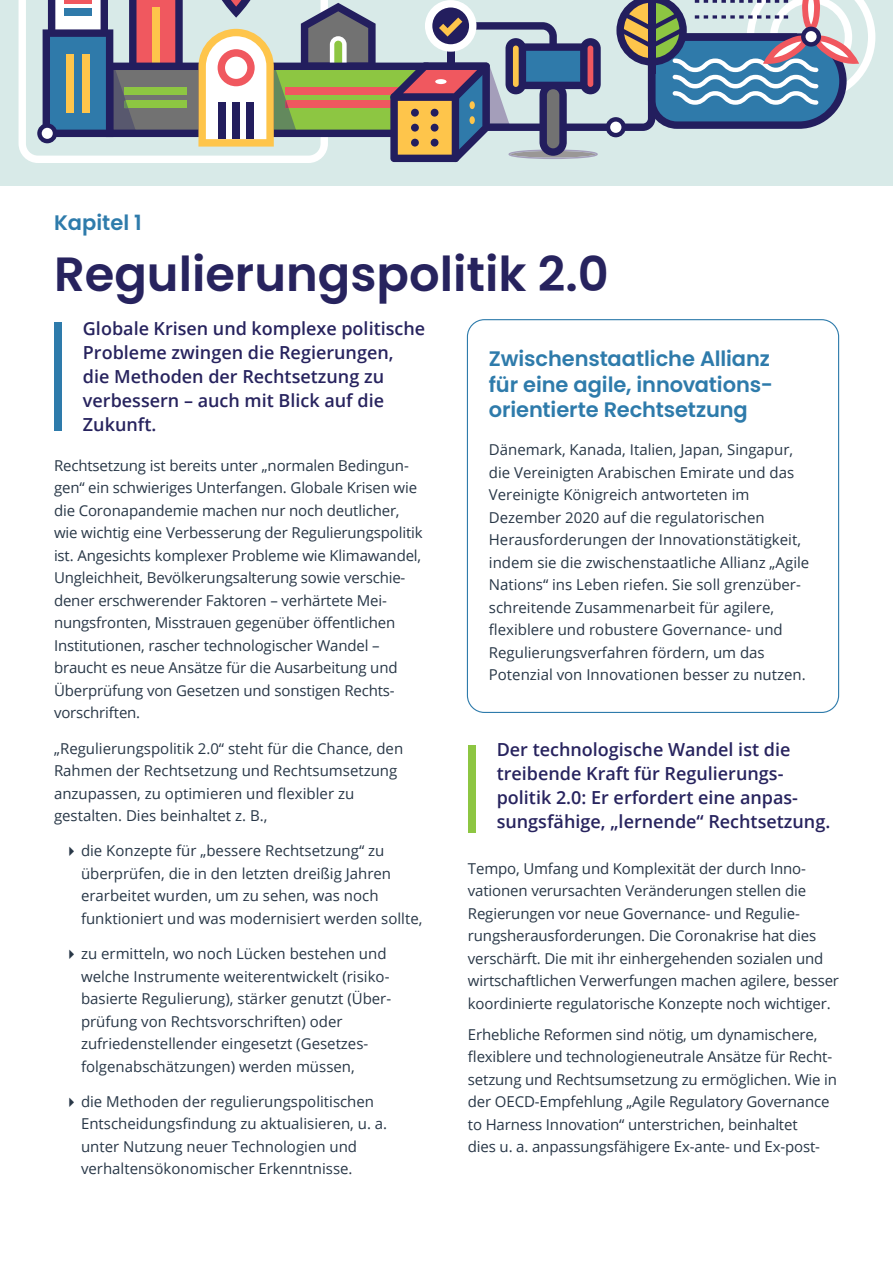
<style>
.page{position:relative;width:893px;height:1263px;background:#fff}
.page>*{position:absolute;margin:0;border:0;box-sizing:border-box;transform-origin:0 0}
.t1{font:600 48px "Poppins";color:#27235e}
.H2_special{font:600 21px/25.5px "Poppins";letter-spacing:-.005em;color:#2e7bab;text-align:justify}
.Supertitle{font:600 21px "Poppins";color:#2e7bab}
.Paragraph_Style_1{font:600 18px/24px "Open Sans";color:#27235e}
.t2{font:15px/22.5px "Open Sans";letter-spacing:-.01em;color:#283747}
</style>
<div class="page">
<div style="left:0;top:0;width:893px;height:186px;background:#d8eae8"></div>
<svg style="left:19px;top:0;width:295px;height:163px"></svg>
<svg style="left:37px;top:0;width:838px;height:162px"></svg>
<div style="left:54px;top:323px;width:8px;height:108px;background:#2e7bab"></div>
<div style="left:468px;top:745px;width:7px;height:87px;background:#8dc642"></div>
<p class="Supertitle" style="left:54px;top:210px;width:89px">Kapitel 1</p>
<h1 class="t1" style="left:54px;top:246px;width:556px">Regulierungspolitik 2.0</h1>
<p class="Paragraph_Style_1" style="left:83px;top:316px;width:344px">Globale Krisen und komplexe politische<br>Probleme zwingen die Regierungen,<br>die Methoden der Rechtsetzung zu verbessern – auch mit Blick auf die<br>Zukunft.</p>
<p class="t2" style="left:54px;top:454px;width:370px">Rechtsetzung ist bereits unter „normalen Bedingun&shy;gen“ ein schwieriges Unterfangen. Globale Krisen wie die Coronapandemie machen nur noch deutlicher, wie wichtig eine Verbesserung der Regulierungspolitik ist. Angesichts komplexer Probleme wie Klimawandel, Ungleichheit, Bevölkerungsalterung sowie verschie&shy;dener erschwerender Faktoren – verhärtete Mei&shy;nungs-fronten, Misstrauen gegenüber öffentlichen Institutionen, rascher technologischer Wandel – braucht es neue Ansätze für die Ausarbeitung und Überprüfung von Gesetzen und sonstigen Rechts&shy;vorschriften.</p>
<p class="t2" style="left:54px;top:736px;width:351px">„Regulierungspolitik 2.0“ steht für die Chance, den Rahmen der Rechtsetzung und Rechtsumsetzung anzupassen, zu optimieren und flexibler zu gestalten. Dies beinhaltet z. B.,</p>
<p class="t2" style="left:81px;top:839px;width:343px">die Konzepte für „bessere Rechtsetzung“ zu überprüfen, die in den letzten dreißig Jahren erarbeitet wurden, um zu sehen, was noch funktioniert und was modernisiert werden sollte,</p>
<p class="t2" style="left:81px;top:942px;width:312px">zu ermitteln, wo noch Lücken bestehen und welche Instrumente weiterentwickelt (risiko&shy;basierte Regulierung), stärker genutzt (Über&shy;prüfung von Rechtsvorschriften) oder zufriedenstellender eingesetzt (Gesetzes&shy;folgenabschätzungen) werden müssen,</p>
<p class="t2" style="left:81px;top:1090px;width:308px">die Methoden der regulierungspolitischen Entschei-dungsfindung zu aktualisieren, u. a. unter Nutzung neuer Technologien und verhaltensökonomischer Erkenntnisse.</p>
<p class="H2_special" style="left:489px;top:346px;width:283px">Zwischenstaatliche Allianz für eine agile, innovations&shy;orientierte Rechtsetzung</p>
<p class="t2" style="left:489px;top:438px;width:322px">Dänemark, Kanada, Italien, Japan, Singapur, die Vereinigten Arabischen Emirate und das Vereinigte Königreich antworteten im Dezember 2020 auf die regulatorischen Herausforderungen der Innovationstätigkeit, indem sie die zwischenstaatliche Allianz „Agile Nations“ ins Leben riefen. Sie soll grenzüber&shy;schreitende Zusammenarbeit für agilere, flexiblere und robustere Governance- und Regulierungsverfahren fördern, um das Potenzial von Innovationen besser zu nutzen.</p>
<p class="Paragraph_Style_1" style="left:497px;top:737px;width:335px">Der technologische Wandel ist die treibende Kraft für Regulierungs&shy;politik 2.0: Er erfordert eine anpas&shy;sungsfähige, „lernende“ Rechtsetzung.</p>
<p class="t2" style="left:468px;top:856px;width:373px">Tempo, Umfang und Komplexität der durch Inno&shy;vationen verursachten Veränderungen stellen die Regierungen vor neue Governance- und Regulie&shy;rungsherausforderungen. Die Coronakrise hat dies verschärft. Die mit ihr einhergehenden sozialen und wirtschaftlichen Verwerfungen machen agilere, besser koordinierte regulatorische Konzepte noch wichtiger.</p>
<p class="t2" style="left:468px;top:1022px;width:371px">Erhebliche Reformen sind nötig, um dynamischere, flexiblere und technologieneutrale Ansätze für Recht-- setzung und Rechtsumsetzung zu ermöglichen. Wie in der OECD-Empfehlung „Agile Regulatory Governance to Harness Innovation“ unterstrichen, beinhaltet<br>dies u. a. anpassungsfähigere Ex-ante- und Ex-post-</p>
</div>
